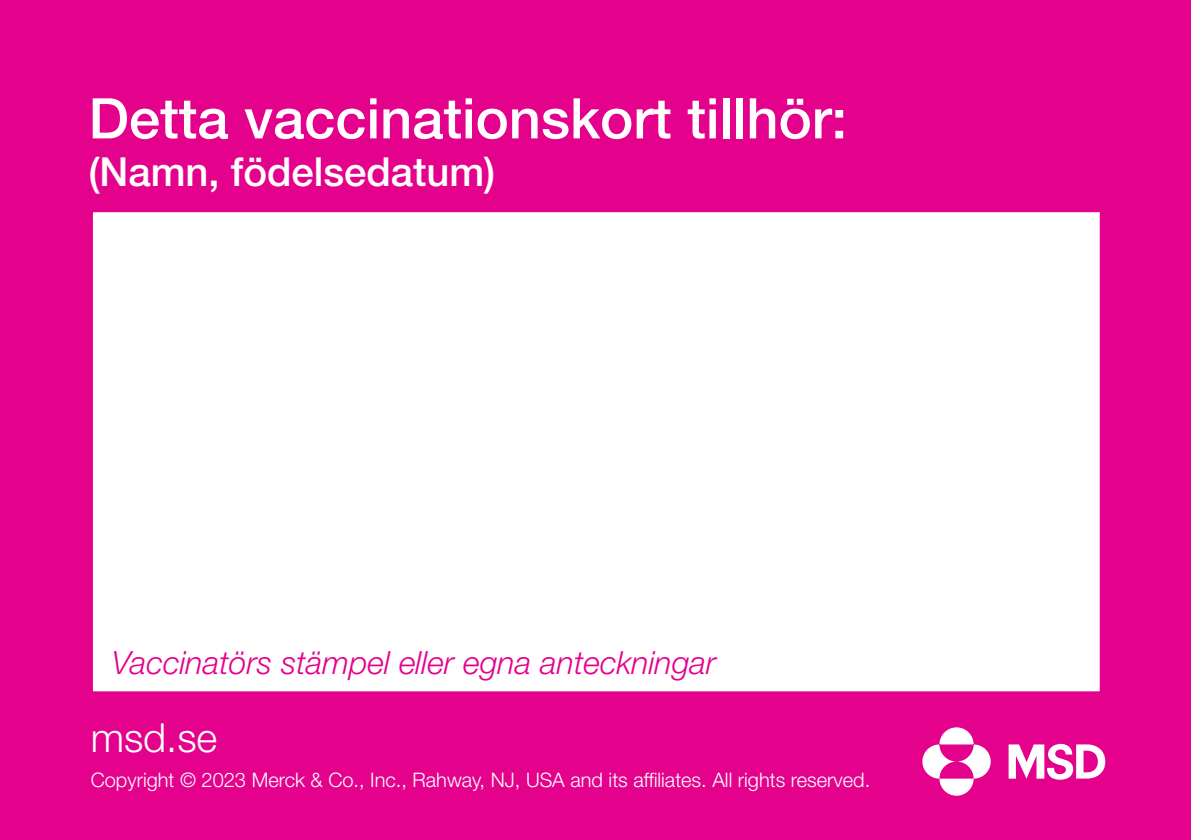
<style>
.page{position:relative;width:1191px;height:840px;background:#fff}
.page>*{position:absolute;margin:0;border:0;box-sizing:border-box;transform-origin:0 0}
.t1{font:500 56px "Helvetica Neue LT Std";color:#fff}
.t2{font:500 40px "Helvetica Neue LT Std";color:#fff}
.t3{font:300 40px "Helvetica Neue LT Std";color:#fff}
.t4{font:italic 300 32px "Helvetica Neue LT Std";color:#e4028c}
.t5{font:300 20px "Helvetica Neue LT Std";color:#fff}
</style>
<div class="page">
<div style="left:0;top:0;width:1191px;height:839px;background:#e4028c"></div>
<svg style="left:922px;top:727px;width:68px;height:68px"></svg>
<svg style="left:1008px;top:743px;width:97px;height:36px"></svg>
<div style="left:88px;top:207px;width:1016px;height:488px;background:#fff;border:4px solid #e4028c"></div>
<h1 class="t1" style="left:88px;top:85px;width:760px">Detta vaccinationskort tillhör:</h1>
<h2 class="t2" style="left:88px;top:148px;width:408px">(Namn, födelsedatum)</h2>
<h3 class="t4" style="left:112px;top:642px;width:606px">Vaccinatörs stämpel eller egna anteckningar</h3>
<h2 class="t3" style="left:91px;top:713px;width:128px">msd.se</h2>
<p class="t5" style="left:91px;top:766px;width:781px">Copyright © 2023 Merck &amp; Co., Inc., Rahway, NJ, USA and its affiliates. All rights reserved.</p>
</div>
